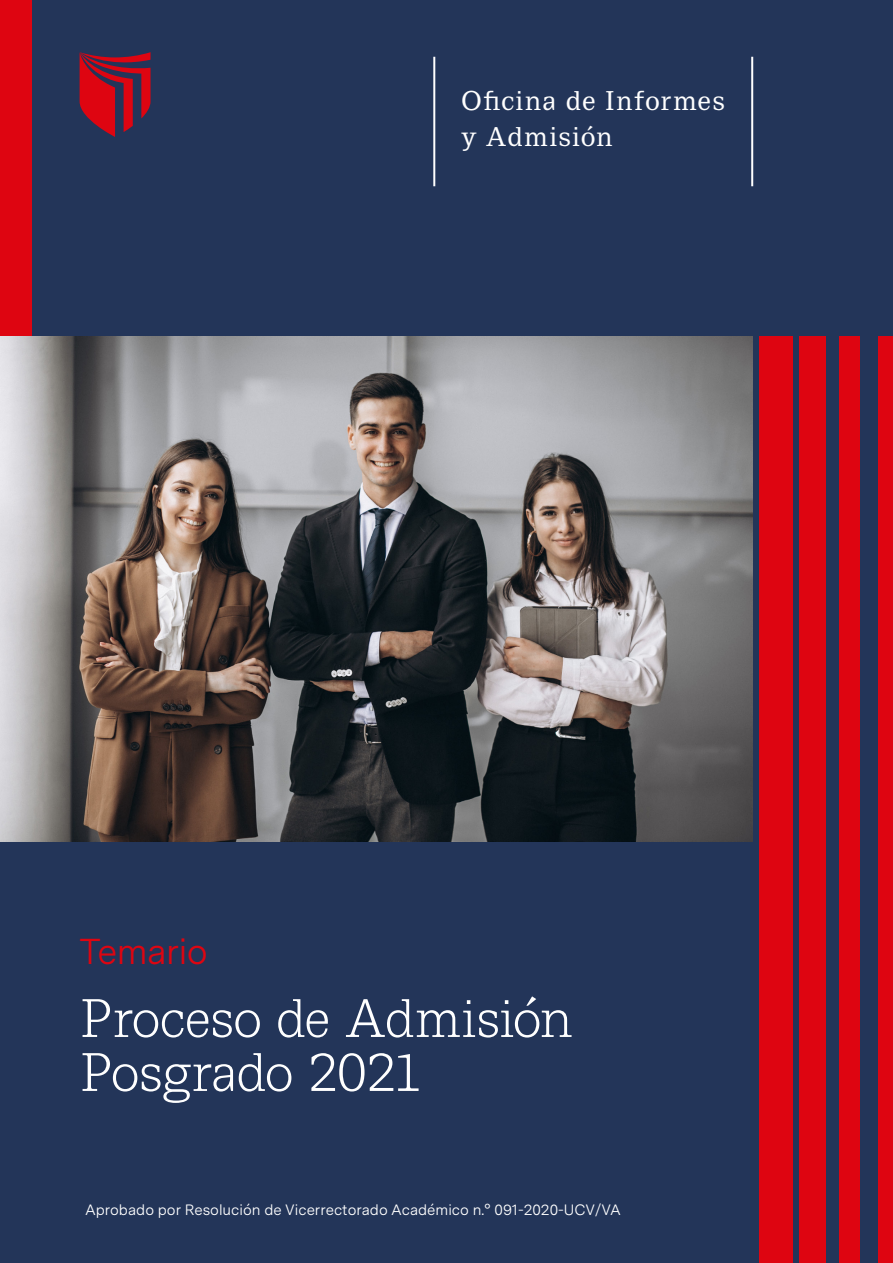
<style>
.page{position:relative;width:893px;height:1263px;background:#233559}
.page>*{position:absolute;margin:0;border:0;box-sizing:border-box;transform-origin:0 0}
.t1{font:300 54px/54px "Messina Modern";letter-spacing:-.02em;color:#fff}
.t2{font:36px "Messina Sans";letter-spacing:-.015em;color:#de0511}
.t3{font:27px/36px "Messina Modern";letter-spacing:.05em;color:#fff}
.TEXTO{font:15px "Messina Sans";color:#fff}
</style>
<div class="page">
<div style="left:878px;top:337px;width:15px;height:926px;background:#de0511"></div>
<div style="left:839px;top:337px;width:20px;height:926px;background:#de0511"></div>
<div style="left:799px;top:337px;width:27px;height:926px;background:#de0511"></div>
<div style="left:759px;top:337px;width:33px;height:926px;background:#de0511"></div>
<div style="left:0;top:0;width:31px;height:337px;background:#de0511"></div>
<hr style="left:433px;top:57px;width:2px;height:129px;background:#fff">
<hr style="left:751px;top:57px;width:2px;height:129px;background:#fff">
<img style="left:0;top:337px;width:752px;height:504px">
<svg style="left:80px;top:52px;width:71px;height:85px"></svg>
<p class="t3" style="left:461px;top:82px;width:265px">Oficina de Informes y Admisión</p>
<p class="t2" style="left:80px;top:925px;width:130px">Temario</p>
<p class="t1" style="left:80px;top:990px;width:495px">Proceso de Admisión<br>Posgrado 2021</p>
<p class="TEXTO" style="left:85px;top:1198px;width:538px">Aprobado por Resolución de Vicerrectorado Académico n.° 091-2020-UCV/VA</p>
</div>
